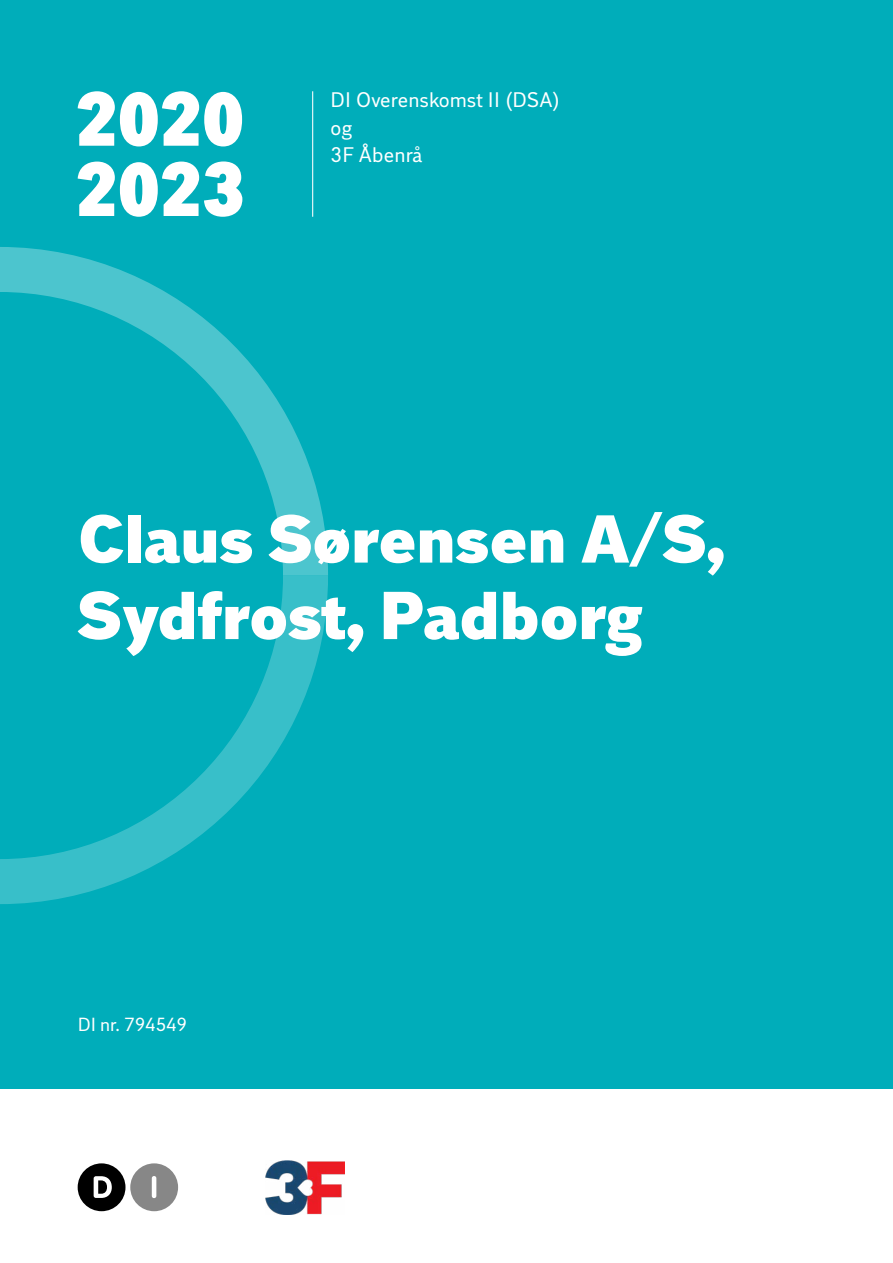
<style>
.page{position:relative;width:893px;height:1263px;background:#fff}
.page>*{position:absolute;margin:0;border:0;box-sizing:border-box;transform-origin:0 0}
.t1{font:900 67.5px/76.5px "DI Sans";color:#fff}
.t2{font:21.15px/27.5px "DI Sans";letter-spacing:.01em;color:#fff}
.t3{font:18.9px "DI Sans";color:#fff}
</style>
<div class="page">
<div style="left:0;top:0;width:893px;height:1089px;background:#00adba"></div>
<svg style="left:78px;top:161px;width:164px;height:56px"></svg>
<svg style="left:78px;top:91px;width:164px;height:55px"></svg>
<div style="left:78px;top:1163px;width:47px;height:48px;background:#000;border-radius:50%"></div>
<svg style="left:94px;top:1176px;width:18px;height:22px"></svg>
<div style="left:130px;top:1163px;width:48px;height:48px;background:#878787;border-radius:50%"></div>
<hr style="left:152px;top:1176px;width:4px;height:22px;background:#fff;border-radius:2px">
<img style="left:265px;top:1160px;width:80px;height:54px">
<hr style="left:312px;top:91px;width:1px;height:126px;background:#fff">
<svg style="left:0;top:247px;width:328px;height:328px"></svg>
<svg style="left:0;top:575px;width:328px;height:329px"></svg>
<p class="t2" style="left:331px;top:86px;width:231px">DI Overenskomst II (DSA) og<br>3F Åbenrå</p>
<p class="t1" style="left:78px;top:502px;width:649px">Claus Sørensen A/S,<br>Sydfrost, Padborg</p>
<p class="t3" style="left:78px;top:1012px;width:111px">DI nr. 794549</p>
</div>
